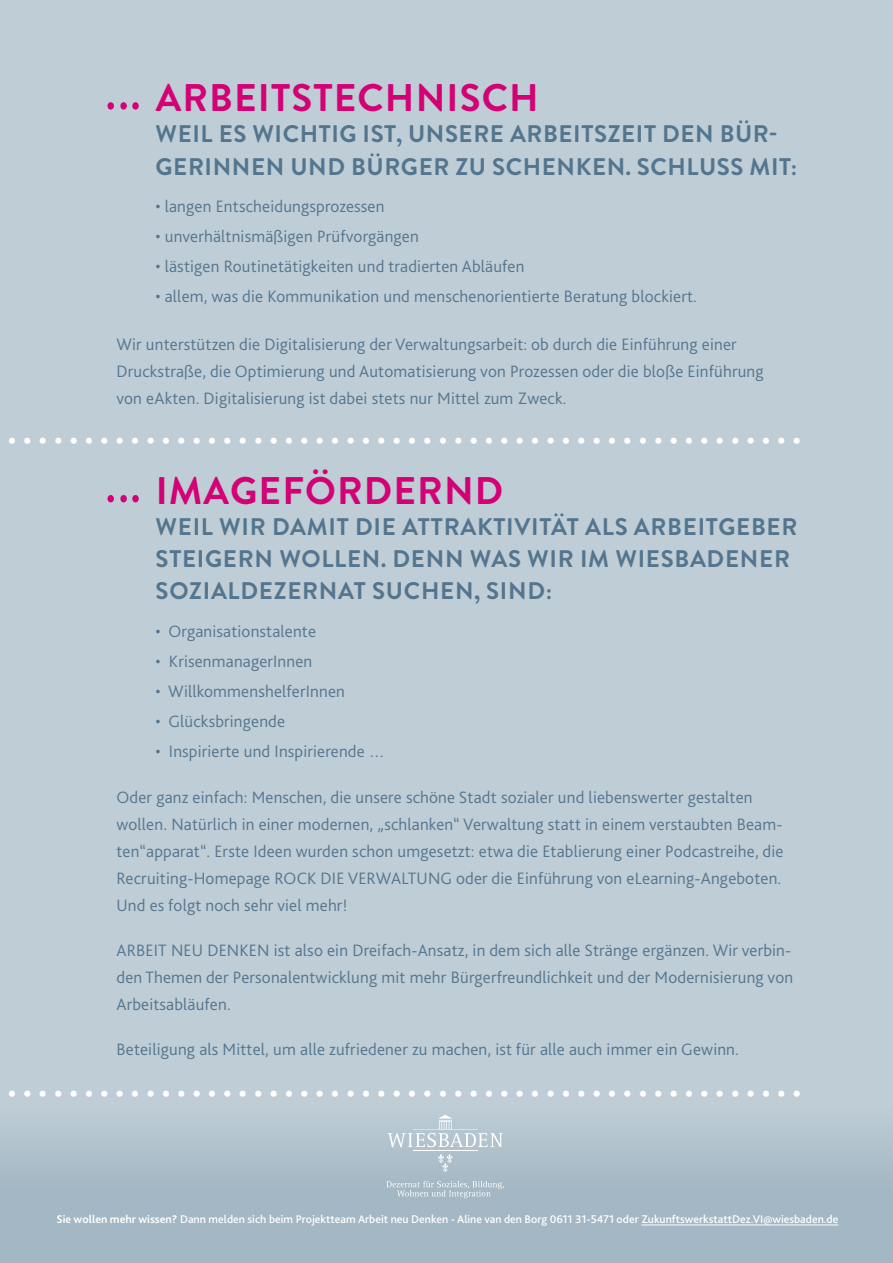
<style>
.page{position:relative;width:893px;height:1263px;background:#becdd6}
.page>*{position:absolute;margin:0;border:0;box-sizing:border-box;transform-origin:0 0}
.t1{font:700 38.4px "Brandon Grotesque";letter-spacing:.03em;color:#d40075}
.t2{font:700 24px/32px "Brandon Grotesque";letter-spacing:.025em;color:#54758e}
.t3{font:300 17.25px/27px "Bliss 2";letter-spacing:.01em;color:#54758e}
.t4{font:500 11.7px "Bliss 2";color:#fff}
.s1{font-weight:700}
</style>
<div class="page">
<div style="left:107px;top:495px;width:7px;height:7px;background:#d40075;border-radius:50%"></div>
<div style="left:120px;top:495px;width:7px;height:7px;background:#d40075;border-radius:50%"></div>
<div style="left:132px;top:495px;width:7px;height:7px;background:#d40075;border-radius:50%"></div>
<div style="left:107px;top:102px;width:7px;height:8px;background:#d40075;border-radius:50%"></div>
<div style="left:120px;top:102px;width:7px;height:8px;background:#d40075;border-radius:50%"></div>
<div style="left:132px;top:102px;width:7px;height:8px;background:#d40075;border-radius:50%"></div>
<div style="left:0;top:1065px;width:893px;height:198px;background:linear-gradient(to bottom,#c1cfd8,#9cb1bf)"></div>
<hr style="left:413px;top:1150px;width:65px;height:1px;background:#fff">
<svg style="left:387px;top:1115px;width:116px;height:32px"></svg>
<svg style="left:438px;top:1154px;width:15px;height:18px"></svg>
<svg style="left:386px;top:1181px;width:118px;height:17px"></svg>
<hr style="left:641px;top:1225px;width:197px;height:1px;background:#fff">
<svg style="left:9px;top:1090px;width:791px;height:6px"></svg>
<h1 class="t1" style="left:156px;top:71px;width:385px">ARBEITSTECHNISCH</h1>
<h2 class="t2" style="left:156px;top:118px;width:643px;line-height:32.4px">WEIL ES WICHTIG IST, UNSERE ARBEITSZEIT DEN BÜR-<br>GERINNEN UND BÜRGER ZU SCHENKEN. SCHLUSS MIT:</h2>
<p class="t3" style="left:155px;top:193px;width:231px">• langen Entscheidungsprozessen</p>
<p class="t3" style="left:155px;top:223px;width:265px">• unverhältnismäßigen Prüfvorgängen</p>
<p class="t3" style="left:155px;top:253px;width:371px">• lästigen Routinetätigkeiten und tradierten Abläufen</p>
<p class="t3" style="left:155px;top:283px;width:543px">• allem, was die Kommunikation und menschenorientierte Beratung blockiert.</p>
<p class="t3" style="left:116px;top:331px;width:649px">Wir unterstützen die Digitalisierung der Verwaltungsarbeit: ob durch die Einführung einer<br>Druckstraße, die Optimierung und Automatisierung von Prozessen oder die bloße Einführung von eAkten. Digitalisierung ist dabei stets nur Mittel zum Zweck.</p>
<h1 class="t1" style="left:156px;top:464px;width:349px">IMAGEFÖRDERND</h1>
<h2 class="t2" style="left:156px;top:511px;width:643px">WEIL WIR DAMIT DIE ATTRAKTIVITÄT ALS ARBEITGEBER<br>STEIGERN WOLLEN. DENN WAS WIR IM WIESBADENER<br>SOZIALDEZERNAT SUCHEN, SIND:</h2>
<p class="t3" style="left:155px;top:617px;width:162px">• Organisationstalente</p>
<p class="t3" style="left:155px;top:647px;width:158px">• KrisenmanagerInnen</p>
<p class="t3" style="left:155px;top:677px;width:191px">• WillkommenshelferInnen</p>
<p class="t3" style="left:155px;top:707px;width:131px">• Glücksbringende</p>
<p class="t3" style="left:155px;top:737px;width:231px">• Inspirierte und Inspirierende …</p>
<p class="t3" style="left:116px;top:783px;width:669px">Oder ganz einfach: Menschen, die unsere schöne Stadt sozialer und liebenswerter gestalten wollen. Natürlich in einer modernen, „schlanken“ Verwaltung statt in einem verstaubten Beam&shy;ten“apparat“. Erste Ideen wurden schon umgesetzt: etwa die Etablierung einer Podcastreihe, die Recruiting-Homepage ROCK DIE VERWALTUNG oder die Einführung von eLearning-Angeboten.<br>Und es folgt noch sehr viel mehr!</p>
<p class="t3" style="left:116px;top:936px;width:678px;text-align:justify">ARBEIT NEU DENKEN ist also ein Dreifach-Ansatz, in dem sich alle Stränge ergänzen. Wir verbin&shy;den Themen der Personalentwicklung mit mehr Bürgerfreundlichkeit und der Modernisierung von Arbeitsabläufen.</p>
<p class="t3" style="left:116px;top:1035px;width:624px">Beteiligung als Mittel, um alle zufriedener zu machen, ist für alle auch immer ein Gewinn.</p>
<p class="t4" style="left:56px;top:1212px;width:783px"><span class="s1">Sie wollen mehr wissen?</span> Dann melden sich beim Projektteam Arbeit neu Denken - Aline van den Borg 0611 31-5471 oder ZukunftswerkstattDez.VI@wiesbaden.de</p>
</div>
